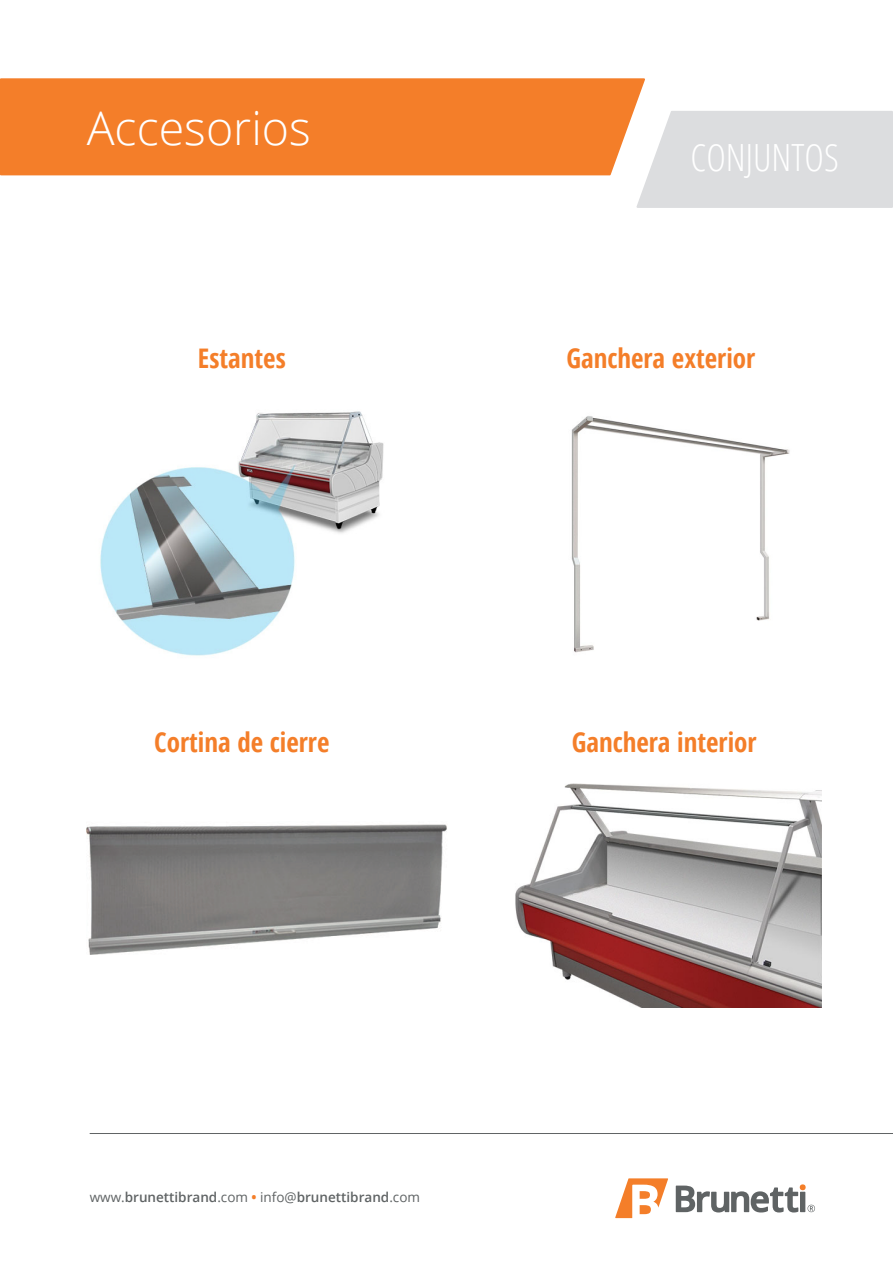
<style>
.page{position:relative;width:893px;height:1263px;background:#fff}
.page>*{position:absolute;margin:0;border:0;box-sizing:border-box;transform-origin:0 0}
.t1{font:300 46.5px "Open Sans";color:#fff}
.t2{font:300 condensed 37.5px "Open Sans";color:#fff}
.t3{font:700 condensed 27px "Open Sans";color:#f47e29}
.t4{font:600 13.5px "Open Sans";color:#5f6364}
.s1{font-weight:400}
.s2{font-weight:700;color:#f47e29}
</style>
<div class="page">
<img style="left:515px;top:783px;width:306px;height:224px">
<div style="left:636px;top:111px;width:257px;height:97px;background:#dcdddf"></div>
<div style="left:0;top:78px;width:645px;height:97px;background:#f47e29"></div>
<img style="left:86px;top:824px;width:361px;height:131px">
<img style="left:100px;top:411px;width:284px;height:245px">
<img style="left:571px;top:416px;width:219px;height:237px">
<hr style="left:90px;top:1133px;width:803px;height:1px;background:#5f6364">
<svg style="left:615px;top:1178px;width:53px;height:40px"></svg>
<svg style="left:676px;top:1184px;width:139px;height:28px"></svg>
<h1 class="t1" style="left:87px;top:96px;width:226px">Accesorios</h1>
<p class="t3" style="left:198px;top:340px;width:89px">Estantes</p>
<p class="t3" style="left:154px;top:724px;width:177px">Cortina de cierre</p>
<h2 class="t2" style="left:691px;top:132px;width:150px">CONJUNTOS</h2>
<p class="t3" style="left:566px;top:340px;width:190px">Ganchera exterior</p>
<p class="t3" style="left:572px;top:724px;width:186px">Ganchera interior</p>
<p class="t4" style="left:90px;top:1188px;width:332px"><span class="s1">www.</span>brunettibrand<span class="s1">.com</span> <span class="s2">•</span> <span class="s1">info@</span>brunettibrand<span class="s1">.com</span></p>
</div>
